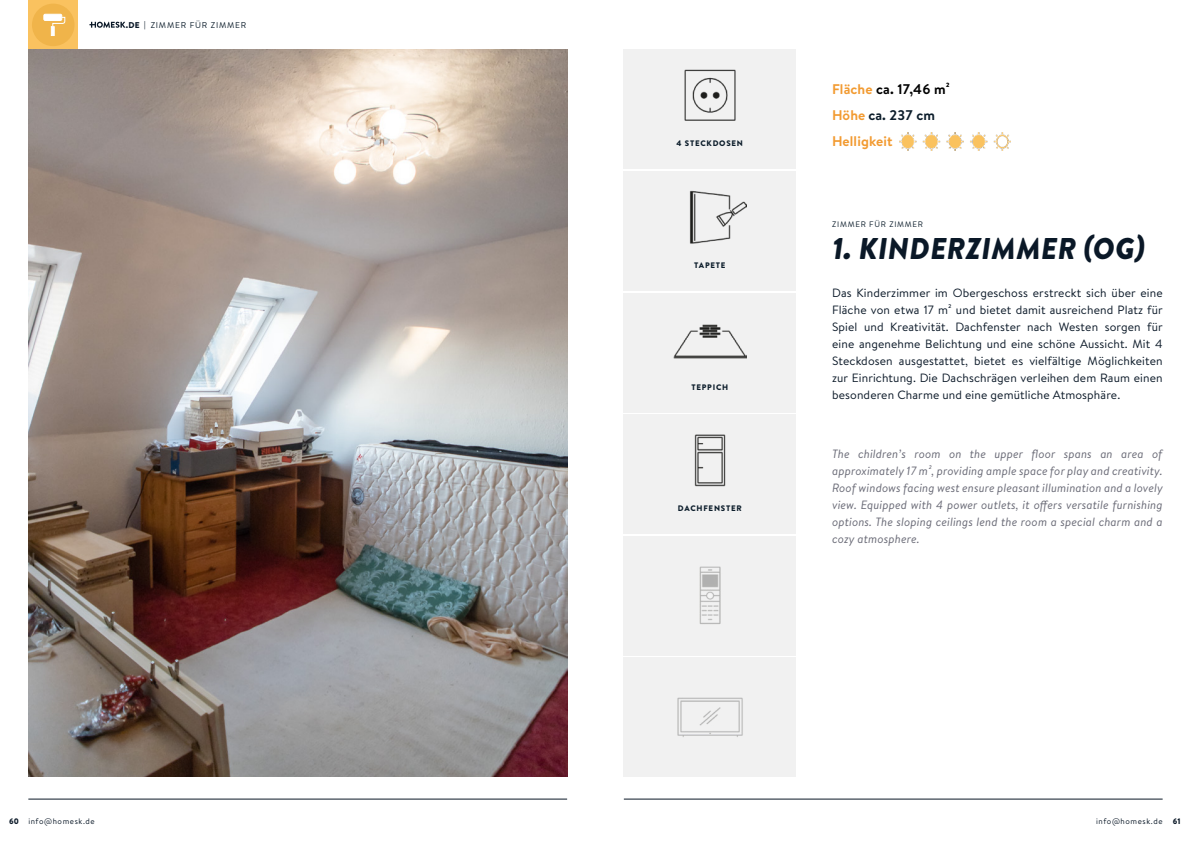
<style>
.page{position:relative;width:1191px;height:842px;background:#fff}
.page>*{position:absolute;margin:0;border:0;box-sizing:border-box;transform-origin:0 0}
.Notes{font:italic 900 30px "Brandon Text";letter-spacing:.015em;color:#0a1827}
.Fließtext{font:700 14px "Brandon Text";letter-spacing:.01em;color:#000}
.Fließtext-2{font:700 14px "Brandon Text";letter-spacing:.01em;color:#0c1d2b}
.Fließtext-3{font:700 14px "Brandon Text";letter-spacing:.01em;color:#f29b32}
.Notes-2{font:12px/17px "Brandon Text";letter-spacing:.01em;color:#0a1827;text-align:justify}
.Notes-3{font:italic 12px/17px "Brandon Text";letter-spacing:.01em;color:#696a76;text-align:justify}
.Fließtext-4{font:8.4px "Brandon Text";letter-spacing:.095em;color:#0c1d2b}
.t1{font:900 8.4px "Brandon Text";color:#0a1827}
.Fließtext-5{font:900 8px "Brandon Text";letter-spacing:.095em;color:#0c1d2b}
.t2{font:8px "Brandon Text";letter-spacing:.075em;color:#0a1827}
.Fließtext-6{font:8px "Brandon Text";letter-spacing:.095em;color:#0c1d2b}
.t3{font:900 8px "Brandon Text";color:#0a1827}
.s1{font-weight:900;color:#0a1827}
.s2{color:#f29b32}
</style>
<div class="page">
<svg style="left:89px;top:22px;width:36px;height:6px"></svg>
<div style="left:28px;top:0;width:50px;height:50px;background:#fac25f"></div>
<div style="left:32px;top:4px;width:42px;height:42px;background:#f0b44a;border-radius:50%"></div>
<div style="left:44px;top:14px;width:18px;height:6px;background:#fff"></div>
<div style="left:43px;top:14px;width:19px;height:7px;border:1px solid #fff"></div>
<svg style="left:51px;top:26px;width:4px;height:10px"></svg>
<svg style="left:52px;top:16px;width:14px;height:11px"></svg>
<hr style="left:28px;top:799px;width:539px;height:1px;background:#0a1827">
<hr style="left:624px;top:799px;width:538px;height:1px;background:#0a1827">
<img style="left:28px;top:50px;width:539px;height:727px">
<div style="left:624px;top:50px;width:172px;height:119px;background:#f1f1f1"></div>
<div style="left:624px;top:171px;width:172px;height:120px;background:#f1f1f1"></div>
<div style="left:624px;top:414px;width:172px;height:120px;background:#f1f1f1"></div>
<div style="left:624px;top:293px;width:172px;height:119px;background:#f1f1f1"></div>
<div style="left:624px;top:536px;width:172px;height:119px;background:#f1f1f1"></div>
<div style="left:624px;top:657px;width:172px;height:120px;background:#f1f1f1"></div>
<img style="left:899px;top:133px;width:111px;height:17px">
<img style="left:673px;top:324px;width:73px;height:35px">
<img style="left:684px;top:69px;width:52px;height:52px">
<img style="left:699px;top:566px;width:22px;height:58px">
<img style="left:677px;top:697px;width:66px;height:40px">
<img style="left:694px;top:434px;width:32px;height:53px">
<img style="left:689px;top:190px;width:57px;height:54px">
<p class="Fließtext-4" style="left:144px;top:19px;width:104px"><span class="s1">|</span> ZIMMER FÜR ZIMMER</p>
<p class="t1" style="left:126px;top:19px;width:15px">.DE</p>
<p class="Fließtext-5" style="left:676px;top:138px;width:68px">4 STECKDOSEN</p>
<p class="Fließtext-5" style="left:694px;top:260px;width:33px">TAPETE</p>
<p class="Fließtext-5" style="left:691px;top:381px;width:38px">TEPPICH</p>
<p class="Fließtext-5" style="left:678px;top:502px;width:65px">DACHFENSTER</p>
<p class="Fließtext" style="left:832px;top:80px;width:119px"><span class="s2">Fläche</span> ca. 17,46 m²</p>
<p class="Fließtext-2" style="left:832px;top:106px;width:104px"><span class="s2">Höhe</span> ca. 237 cm</p>
<p class="Fließtext-3" style="left:832px;top:132px;width:62px">Helligkeit</p>
<p class="Fließtext-6" style="left:832px;top:219px;width:92px">ZIMMER FÜR ZIMMER</p>
<p class="Notes" style="left:832px;top:227px;width:314px">1. KINDERZIMMER (OG)</p>
<p class="Notes-2" style="left:832px;top:284px;width:332px">Das Kinderzimmer im Obergeschoss erstreckt sich über eine Fläche von etwa 17 m² und bietet damit ausreichend Platz für Spiel und Kreativität. Dachfenster nach Westen sorgen für eine angenehme Belichtung und eine schöne Aussicht. Mit 4<br>Steckdosen ausgestattet, bietet es vielfältige Möglichkeiten zur Einrichtung. Die Dachschrägen verleihen dem Raum einen besonderen Charme und eine gemütliche Atmosphäre.</p>
<p class="Notes-3" style="left:832px;top:445px;width:332px">The children’s room on the upper floor spans an area of approximately 17 m², providing ample space for play and creativity.<br>Roof windows facing west ensure pleasant illumination and a lovely view. Equipped with 4 power outlets, it offers versatile furnishing options. The sloping ceilings lend the room a special charm and a cozy atmosphere.</p>
<p class="t3" style="left:9px;top:815px;width:11px">60</p>
<p class="t2" style="left:28px;top:815px;width:68px">info@homesk.de</p>
<p class="t2" style="left:1096px;top:815px;width:68px">info@homesk.de</p>
<p class="t3" style="left:1172px;top:815px;width:9px">61</p>
</div>
